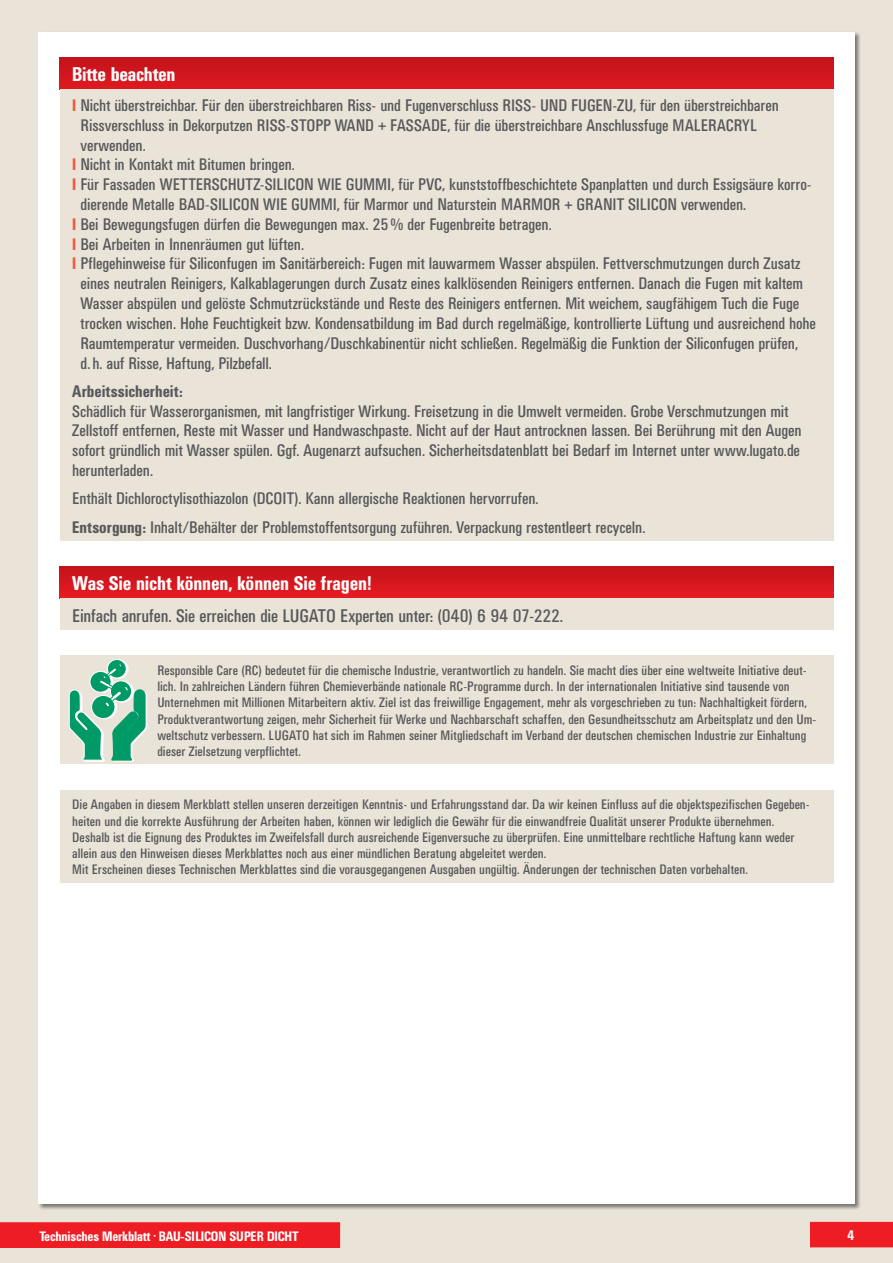
<style>
.page{position:relative;width:893px;height:1263px;background:#e9e3d8}
.page>*{position:absolute;margin:0;border:0;box-sizing:border-box;transform-origin:0 0}
.t1{font:500 condensed 19.5px "UN11";color:#fff}
.t2{font:condensed 18px "UN11";letter-spacing:-.005em;color:#57585a}
.t3{font:condensed 16.5px/19.8px "UN11";color:#57585a}
.t4{font:500 condensed 16.5px "UN11";letter-spacing:.01em;color:#57585a}
.t5{font:condensed 13.5px/16.2px "UN11";letter-spacing:.01em;color:#57585a}
.t6{font:500 condensed 13.5px "UN11";color:#fff}
.s1{font-weight:500;color:#f0593e}
.s2{font-weight:500}
</style>
<div class="page">
<div style="left:38px;top:32px;width:817px;height:1171px;background:#fff"></div>
<div style="left:810px;top:1222px;width:83px;height:25px;background:#ee1d23"></div>
<div style="left:0;top:1222px;width:340px;height:26px;background:#ee1d23"></div>
<div style="left:60px;top:655px;width:773px;height:109px;background:#e9e3d8"></div>
<div style="left:109px;top:660px;width:19px;height:18px;background:#fff;border-radius:50%"></div>
<div style="left:109px;top:660px;width:19px;height:18px;border:1px solid #fff;border-radius:50%"></div>
<svg style="left:107px;top:659px;width:19px;height:19px"></svg>
<div style="left:107px;top:659px;width:19px;height:19px;border:1px solid #fff;border-radius:50%"></div>
<svg style="left:69px;top:664px;width:78px;height:97px"></svg>
<div style="left:60px;top:57px;width:773px;height:32px;background:linear-gradient(to right,#d2161e,#d2161e)"></div>
<div style="left:60px;top:89px;width:773px;height:452px;background:#e9e3d8"></div>
<div style="left:60px;top:790px;width:773px;height:92px;background:#e9e3d8"></div>
<svg style="left:60px;top:567px;width:773px;height:31px;background:#d5161e"></svg>
<div style="left:60px;top:598px;width:773px;height:32px;background:#e9e3d8"></div>
<p class="t1" style="left:72px;top:63px;width:104px">Bitte beachten</p>
<p class="t3" style="left:72px;top:95px;width:708px"><span class="s1">I</span> Nicht überstreichbar. Für den überstreichbaren Riss- und Fugenverschluss RISS- UND FUGEN-ZU, für den überstreichbaren</p>
<p class="t3" style="left:81px;top:115px;width:678px">Rissverschluss in Dekorputzen RISS-STOPP WAND + FASSADE, für die überstreichbare Anschlussfuge MALERACRYL</p>
<p class="t3" style="left:81px;top:135px;width:67px">verwenden.</p>
<p class="t3" style="left:72px;top:155px;width:224px"><span class="s1">I</span> Nicht in Kontakt mit Bitumen bringen.</p>
<p class="t3" style="left:72px;top:175px;width:741px"><span class="s1">I</span> Für Fassaden WETTERSCHUTZ-SILICON WIE GUMMI, für PVC, kunststoffbeschichtete Spanplatten und durch Essigsäure korro-</p>
<p class="t3" style="left:81px;top:194px;width:667px">dierende Metalle BAD-SILICON WIE GUMMI, für Marmor und Naturstein MARMOR + GRANIT SILICON verwenden.</p>
<p class="t3" style="left:72px;top:214px;width:481px"><span class="s1">I</span> Bei Bewegungsfugen dürfen die Bewegungen max. 25% der Fugenbreite betragen.</p>
<p class="t3" style="left:72px;top:234px;width:233px"><span class="s1">I</span> Bei Arbeiten in Innenräumen gut lüften.</p>
<p class="t3" style="left:72px;top:254px;width:729px"><span class="s1">I</span> Pflegehinweise für Siliconfugen im Sanitärbereich: Fugen mit lauwarmem Wasser abspülen. Fettverschmutzungen durch Zusatz</p>
<p class="t3" style="left:81px;top:274px;width:724px">eines neutralen Reinigers, Kalkablagerungen durch Zusatz eines kalklösenden Reinigers entfernen. Danach die Fugen mit kaltem</p>
<p class="t3" style="left:81px;top:293px;width:720px">Wasser abspülen und gelöste Schmutzrückstände und Reste des Reinigers entfernen. Mit weichem, saugfähigem Tuch die Fuge</p>
<p class="t3" style="left:81px;top:313px;width:737px">trocken wischen. Hohe Feuchtigkeit bzw. Kondensatbildung im Bad durch regelmäßige, kontrollierte Lüftung und ausreichend hohe</p>
<p class="t3" style="left:81px;top:333px;width:719px">Raumtemperatur vermeiden. Duschvorhang/Duschkabinentür nicht schließen. Regelmäßig die Funktion der Siliconfugen prüfen,</p>
<p class="t3" style="left:81px;top:353px;width:193px">d. h. auf Risse, Haftung, Pilzbefall.</p>
<p class="t4" style="left:72px;top:381px;width:112px">Arbeitssicherheit:</p>
<p class="t3" style="left:72px;top:401px;width:731px">Schädlich für Wasserorganismen, mit langfristiger Wirkung. Freisetzung in die Umwelt vermeiden. Grobe Verschmutzungen mit Zellstoff entfernen, Reste mit Wasser und Handwaschpaste. Nicht auf der Haut antrocknen lassen. Bei Berührung mit den Augen sofort gründlich mit Wasser spülen. Ggf. Augenarzt aufsuchen. Sicherheitsdatenblatt bei Bedarf im Internet unter www.lugato.de herunterladen.</p>
<p class="t3" style="left:72px;top:484px;width:574px;line-height:28.3px">Enthält Dichloroctylisothiazolon (DCOIT). Kann allergische Reaktionen hervorrufen.<br><span class="s2">Entsorgung:</span> Inhalt/Behälter der Problemstoffentsorgung zuführen. Verpackung restentleert recyceln.</p>
<p class="t1" style="left:72px;top:572px;width:301px">Was Sie nicht können, können Sie fragen!</p>
<p class="t2" style="left:72px;top:605px;width:492px">Einfach anrufen. Sie erreichen die LUGATO Experten unter: (040) 6 94 07-222.</p>
<p class="t5" style="left:157px;top:662px;width:660px">Responsible Care (RC) bedeutet für die chemische Industrie, verantwortlich zu handeln. Sie macht dies über eine weltweite Initiative deut&shy;lich. In zahlreichen Ländern führen Chemieverbände nationale RC-Programme durch. In der internationalen Initiative sind tausende von Unternehmen mit Millionen Mitarbeitern aktiv. Ziel ist das freiwillige Engagement, mehr als vorgeschrieben zu tun: Nachhaltigkeit fördern, Produktverantwortung zeigen, mehr Sicherheit für Werke und Nachbarschaft schaffen, den Gesundheitsschutz am Arbeitsplatz und den Um&shy;weltschutz verbessern. LUGATO hat sich im Rahmen seiner Mitgliedschaft im Verband der deutschen chemischen Industrie zur Einhaltung dieser Zielsetzung verpflichtet.</p>
<p class="t5" style="left:72px;top:796px;width:739px">Die Angaben in diesem Merkblatt stellen unseren derzeitigen Kenntnis- und Erfahrungsstand dar. Da wir keinen Einfluss auf die objektspezifischen Gegeben&shy;heiten und die korrekte Ausführung der Arbeiten haben, können wir lediglich die Gewähr für die einwandfreie Qualität unserer Produkte übernehmen.<br>Deshalb ist die Eignung des Produktes im Zweifelsfall durch ausreichende Eigenversuche zu überprüfen. Eine unmittelbare rechtliche Haftung kann weder allein aus den Hinweisen dieses Merkblattes noch aus einer mündlichen Beratung abgeleitet werden.<br>Mit Erscheinen dieses Technischen Merkblattes sind die vorausgegangenen Ausgaben ungültig. Änderungen der technischen Daten vorbehalten.</p>
<p class="t6" style="left:39px;top:1228px;width:261px">Technisches Merkblatt <sup>•</sup> BAU-SILICON SUPER DICHT</p>
<p class="t6" style="left:847px;top:1227px;width:8px">4</p>
</div>
